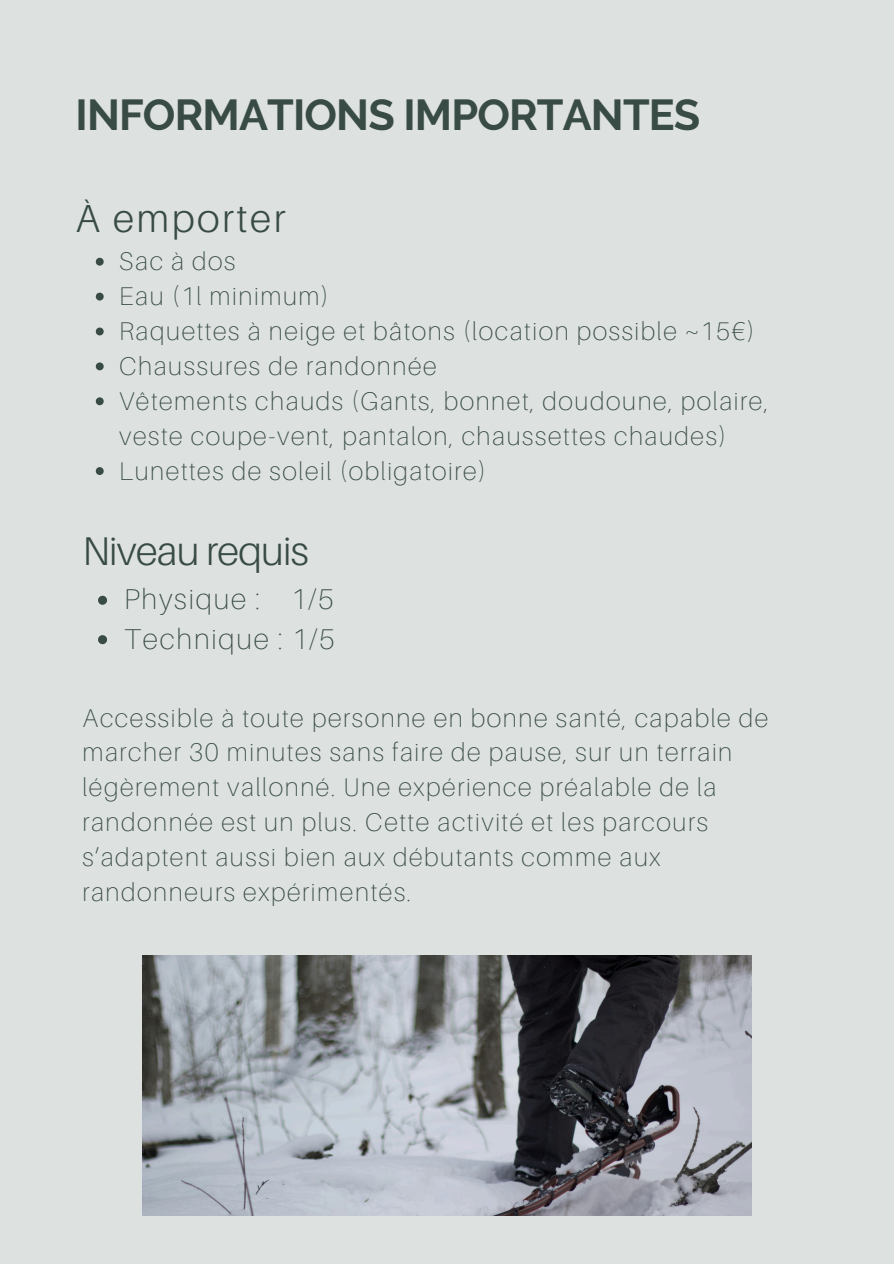
<style>
.page{position:relative;width:894px;height:1264px;background:#fff}
.page>*{position:absolute;margin:0;border:0;box-sizing:border-box;transform-origin:0 0}
.t1{font:700 43.05px "Raleway";letter-spacing:-.02em;color:#384b44}
.t2{font:300 40.05px "Aileron";letter-spacing:-.02em;color:#384b44}
.t3{font:300 39.15px "Aileron";letter-spacing:.065em;color:#384b44}
.t4{font:100 28.65px "Aileron";letter-spacing:.065em;color:#384b44}
.t5{font:100 25.65px/34.8px "Aileron";letter-spacing:.065em;color:#384b44}
</style>
<div class="page">
<div style="left:0;top:0;width:893px;height:1263px;background:#dde1e0"></div>
<img style="left:142px;top:955px;width:609px;height:260px">
<svg style="left:96px;top:258px;width:8px;height:8px"></svg>
<svg style="left:96px;top:293px;width:8px;height:7px"></svg>
<svg style="left:96px;top:327px;width:8px;height:8px"></svg>
<svg style="left:96px;top:362px;width:8px;height:8px"></svg>
<svg style="left:96px;top:397px;width:8px;height:8px"></svg>
<svg style="left:96px;top:467px;width:8px;height:8px"></svg>
<svg style="left:98px;top:595px;width:9px;height:9px"></svg>
<svg style="left:98px;top:635px;width:9px;height:9px"></svg>
<p class="t1" style="left:75px;top:89px;width:626px">INFORMATIONS IMPORTANTES</p>
<h1 class="t3" style="left:75px;top:194px;width:211px">À emporter</h1>
<h2 class="t5" style="left:119px;top:243px;width:118px">Sac à dos</h2>
<p class="t5" style="left:119px;top:278px;width:211px">Eau (1l minimum)</p>
<p class="t5" style="left:119px;top:313px;width:637px">Raquettes à neige et bâtons (location possible ~15€)</p>
<p class="t5" style="left:119px;top:348px;width:319px">Chaussures de randonnée</p>
<p class="t5" style="left:119px;top:383px;width:650px">Vêtements chauds (Gants, bonnet, doudoune, polaire, veste coupe-vent, pantalon, chaussettes chaudes)</p>
<p class="t5" style="left:119px;top:452px;width:368px">Lunettes de soleil (obligatoire)</p>
<h2 class="t2" style="left:82px;top:525px;width:228px">Niveau requis</h2>
<p class="t4" style="left:124px;top:581px;width:211px">Physique : 1/5</p>
<p class="t4" style="left:124px;top:621px;width:212px">Technique : 1/5</p>
<p class="t5" style="left:82px;top:699px;width:687px">Accessible à toute personne en bonne santé, capable de marcher 30 minutes sans faire de pause, sur un terrain légèrement vallonné. Une expérience préalable de la randonnée est un plus. Cette activité et les parcours s’adaptent aussi bien aux débutants comme aux randonneurs expérimentés.</p>
</div>
